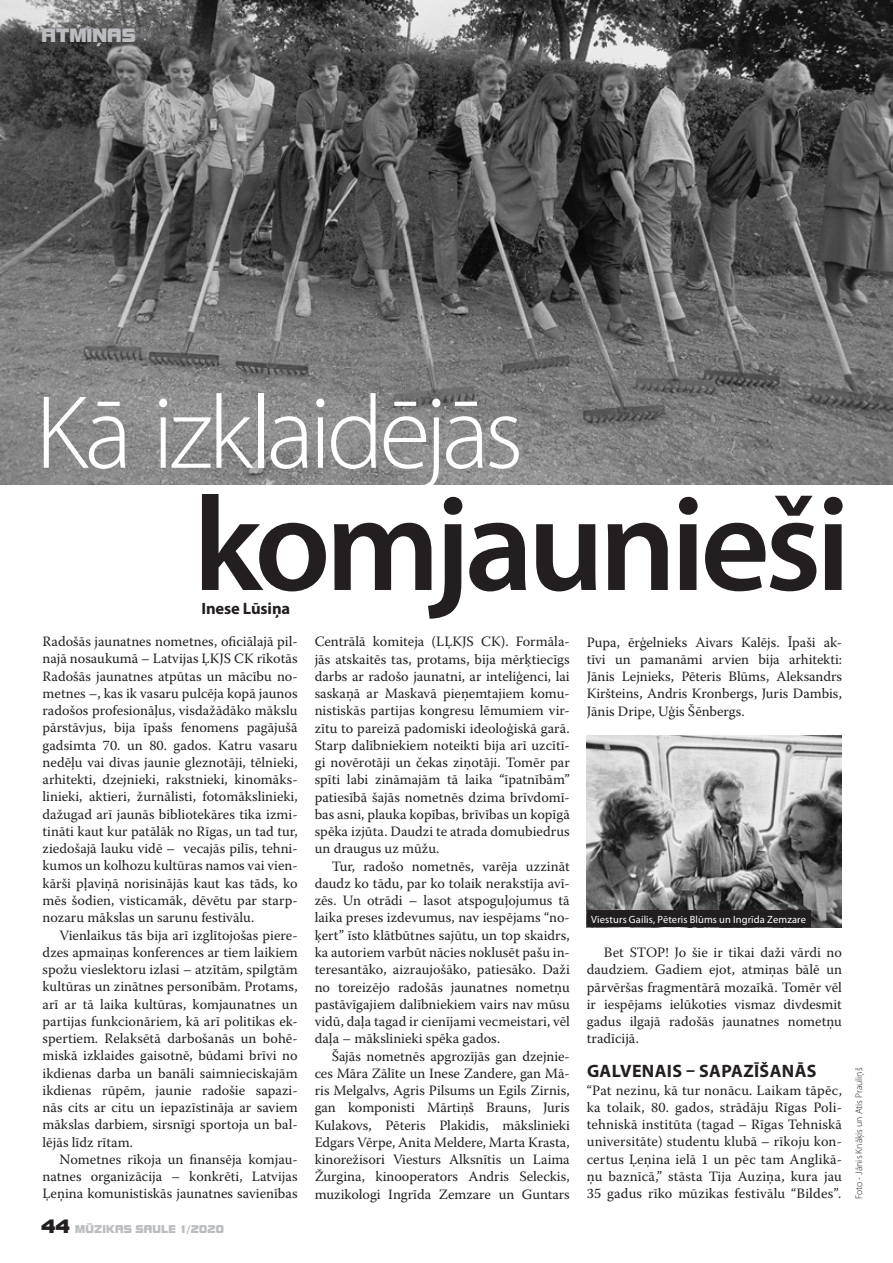
<style>
.page{position:relative;width:893px;height:1263px;background:#fff}
.page>*{position:absolute;margin:0;border:0;box-sizing:border-box;transform-origin:0 0}
.t1{font:600 135px "Myriad Pro";letter-spacing:-.04em;color:#231f20}
.t2{font:300 105px "Myriad Pro";letter-spacing:-.045em;color:#fff}
.t3{font:700 18px "Myriad Pro";letter-spacing:.02em;color:#231f20}
.t4{font:18px "Bolt Bold LAT";color:#bcbdc0}
.t5{font:700 16.5px "Myriad Pro";letter-spacing:-.01em;color:#231f20}
.t6{font:14.25px/17.2px "Warnock Pro";color:#231f20;text-align:justify}
.t7{font:10.5px "Myriad Pro";letter-spacing:.01em;color:#fff}
.t8{font:10.5px "Bolt Bold LAT";letter-spacing:.02em;color:#bcbdc0}
.t9{font:300 9.75px "Myriad Pro";color:#231f20}
.s1{font-size:18px;color:#231f20}
.s2{font-style:italic}
</style>
<div class="page">
<img style="left:0;top:0;width:893px;height:485px">
<img style="left:587px;top:735px;width:255px;height:192px">
<div style="left:587px;top:911px;width:223px;height:16px;background:#231f20"></div>
<p class="t4" style="left:41px;top:26px;width:96px">ATMIŅAS</p>
<h2 class="t2" style="left:35px;top:375px;width:490px">Kā izklaidējās</h2>
<h1 class="t1" style="left:193px;top:470px;width:659px">komjaunieši</h1>
<p class="t5" style="left:201px;top:599px;width:90px">Inese Lūsiņa</p>
<p class="t6" style="left:43px;top:632px;width:257px">Radošās jaunatnes nometnes, oficiālajā pil&shy;najā nosaukumā – Latvijas ĻKJS CK rīkotās Radošās jaunatnes atpūtas un mācību no&shy;metnes –, kas ik vasaru pulcēja kopā jaunos radošos profesionāļus, visdažādāko mākslu pārstāvjus, bija īpašs fenomens pagājušā gadsimta 70. un 80. gados. Katru vasaru nedēļu vai divas jaunie gleznotāji, tēlnieki, arhitekti, dzejnieki, rakstnieki, kinomāks&shy;linieki, aktieri, žurnālisti, fotomākslinieki, dažugad arī jaunās bibliotekāres tika izmi&shy;tināti kaut kur patālāk no Rīgas, un tad tur, ziedošajā lauku vidē – vecajās pilīs, tehni&shy;kumos un kolhozu kultūras namos vai vien&shy;kārši pļaviņā norisinājās kaut kas tāds, ko mēs šodien, visticamāk, dēvētu par starp&shy;nozaru mākslas un sarunu festivālu.</p>
<p class="t6" style="left:43px;top:926px;width:257px;text-indent:17px">Vienlaikus tās bija arī izglītojošas piere&shy;dzes apmaiņas konferences ar tiem laikiem spožu vieslektoru izlasi – atzītām, spilgtām kultūras un zinātnes personībām. Protams, arī ar tā laika kultūras, komjaunatnes un partijas funkcionāriem, kā arī politikas ek&shy;spertiem. Relaksētā darbošanās un bohē&shy;miskā izklaides gaisotnē, būdami brīvi no ikdienas darba un banāli saimnieciskajām ikdienas rūpēm, jaunie radošie sapazi&shy;nās cits ar citu un iepazīstināja ar saviem mākslas darbiem, sirsnīgi sportoja un bal&shy;lējās līdz rītam.</p>
<p class="t6" style="left:43px;top:1150px;width:257px;text-indent:17px">Nometnes rīkoja un finansēja komjau&shy;natnes organizācija – konkrēti, Latvijas Ļeņina komunistiskās jaunatnes savienības</p>
<p class="t8" style="left:41px;top:1224px;width:184px"><span class="s1">44</span> MŪZIKAS SAULE 1/2020</p>
<p class="t6" style="left:315px;top:633px;width:257px">Centrālā komiteja (LĻKJS CK). Formāla&shy;jās atskaitēs tas, protams, bija mērķtiecīgs darbs ar radošo jaunatni, ar inteliģenci, lai saskaņā ar Maskavā pieņemtajiem komu&shy;nistiskās partijas kongresu lēmumiem vir&shy;zītu to pareizā padomiski ideoloģiskā garā.<br>Starp dalībniekiem noteikti bija arī uzcītī&shy;gi novērotāji un čekas ziņotāji. Tomēr par spīti labi zināmajām tā laika “īpatnībām” patiesībā šajās nometnēs dzima brīvdomī&shy;bas asni, plauka kopības, brīvības un kopīgā spēka izjūta. Daudzi te atrada domubiedrus un draugus uz mūžu.</p>
<p class="t6" style="left:315px;top:857px;width:257px;text-indent:17px">Tur, radošo nometnēs, varēja uzzināt daudz ko tādu, par ko tolaik nerakstīja avī&shy;zēs. Un otrādi – lasot atspoguļojumus tā laika preses izdevumus, nav iespējams “no&shy;ķert” īsto klātbūtnes sajūtu, un top skaidrs, ka autoriem varbūt nācies noklusēt pašu in&shy;teresantāko, aizraujošāko, patiesāko. Daži no toreizējo radošās jaunatnes nometņu pastāvīgajiem dalībniekiem vairs nav mūsu vidū, daļa tagad ir cienījami vecmeistari, vēl daļa – mākslinieki spēka gados.</p>
<p class="t6" style="left:315px;top:1047px;width:257px;text-indent:17px">Šajās nometnēs apgrozījās gan dzejnie&shy;ces Māra Zālīte un Inese Zandere, gan Mā&shy;ris Melgalvs, Agris Pilsums un Egils Zirnis, gan komponisti Mārtiņš Brauns, Juris Kulakovs, Pēteris Plakidis, mākslinieki Edgars Vērpe, Anita Meldere, Marta Krasta, kinorežisori Viesturs Alksnītis un Laima Žurgina, kinooperators Andris Seleckis, muzikologi Ingrīda Zemzare un Guntars</p>
<p class="t6" style="left:587px;top:633px;width:257px">Pupa, ērģelnieks Aivars Kalējs. Īpaši ak&shy;tīvi un pamanāmi arvien bija arhitekti:<br>Jānis Lejnieks, Pēteris Blūms, Aleksandrs Kiršteins, Andris Kronbergs, Juris Dambis, Jānis Dripe, Uģis Šēnbergs.</p>
<p class="t7" style="left:591px;top:913px;width:217px">Viesturs Gailis, Pēteris Blūms un Ingrīda Zemzare</p>
<p class="t6" style="left:587px;top:943px;width:257px;text-indent:17px">Bet STOP! Jo šie ir tikai daži vārdi no daudziem. Gadiem ejot, atmiņas bālē un pārvēršas fragmentārā mozaīkā. Tomēr vēl ir iespējams ielūkoties vismaz divdesmit gadus ilgajā radošās jaunatnes nometņu tradīcijā.</p>
<p class="t3" style="left:587px;top:1061px;width:231px">GALVENAIS – SAPAZĪŠANĀS</p>
<p class="t6" style="left:587px;top:1081px;width:257px">“Pat nezinu, kā tur nonācu. Laikam tāpēc, ka tolaik, 80. gados, strādāju Rīgas Poli&shy;tehniskā institūta (tagad – Rīgas Tehniskā universitāte) studentu klubā – rīkoju kon&shy;certus Ļeņina ielā 1 un pēc tam Anglikā&shy;ņu baznīcā,” stāsta Tija Auziņa, kura jau 35 gadus rīko mūzikas festivālu “Bildes”<span class="s2">.</span></p>
<p class="t9" style="left:853px;top:1199px;width:133px;rotate:-90deg">Foto - Jānis Knāķis un Atis Prauliņš</p>
</div>
